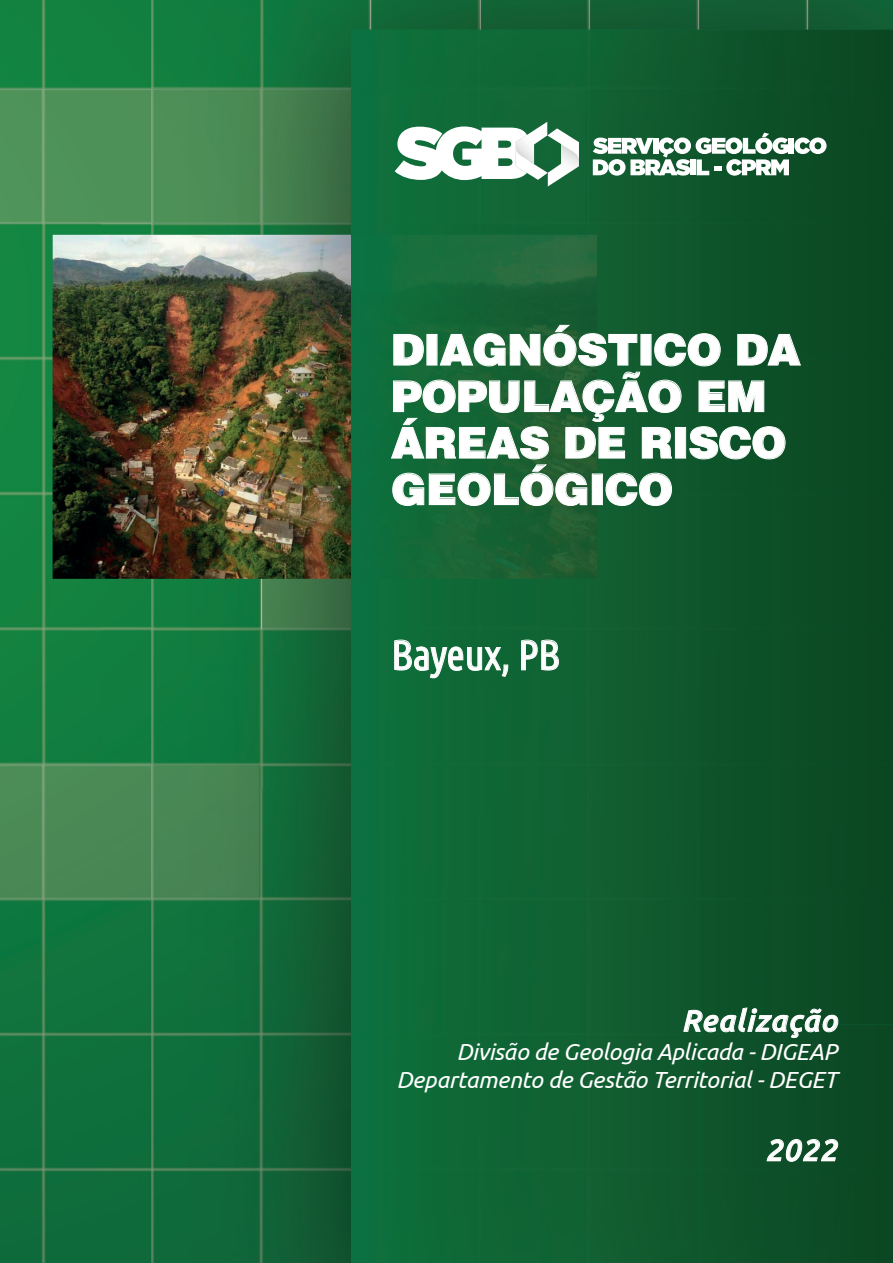
<style>
.page{position:relative;width:893px;height:1263px;background:#fff}
.page>*{position:absolute;margin:0;border:0;box-sizing:border-box;transform-origin:0 0}
.t1{font:42.45px/46.5px "Switzerland Black Plain";letter-spacing:-.01em;color:#fff}
.t2{font:42.45px "Ubuntu Condensed";letter-spacing:-.01em;color:#fff}
.t3{font:italic 500 30.15px "Ubuntu";letter-spacing:.035em;color:#fff}
.t4{font:italic 23.25px/28.5px "Ubuntu";letter-spacing:-.01em;color:#fff;text-align:right}
</style>
<div class="page">
<img style="left:0;top:0;width:362px;height:89px">
<img style="left:0;top:225px;width:102px;height:539px">
<img style="left:102px;top:225px;width:446px;height:10px">
<div style="left:102px;top:579px;width:49px;height:185px;background:#117e40"></div>
<div style="left:0;top:900px;width:151px;height:363px;background:#0f703c"></div>
<img style="left:0;top:1169px;width:151px;height:1px">
<img style="left:0;top:1034px;width:151px;height:1px">
<div style="left:0;top:764px;width:239px;height:136px;background:#4a8855"></div>
<img style="left:0;top:629px;width:151px;height:1px">
<img style="left:0;top:494px;width:53px;height:1px">
<img style="left:0;top:359px;width:53px;height:1px">
<img style="left:0;top:89px;width:548px;height:136px">
<img style="left:44px;top:0;width:1px;height:1263px">
<img style="left:44px;top:89px;width:1px;height:135px">
<img style="left:44px;top:764px;width:1px;height:135px">
<img style="left:53px;top:235px;width:98px;height:344px">
<img style="left:362px;top:0;width:531px;height:30px">
<img style="left:151px;top:224px;width:200px;height:1px">
<img style="left:807px;top:0;width:1px;height:30px">
<img style="left:698px;top:0;width:1px;height:30px">
<img style="left:589px;top:0;width:1px;height:30px">
<img style="left:480px;top:0;width:1px;height:235px">
<img style="left:371px;top:0;width:1px;height:30px">
<img style="left:262px;top:0;width:1px;height:235px">
<img style="left:153px;top:0;width:1px;height:235px">
<img style="left:262px;top:89px;width:1px;height:135px">
<img style="left:153px;top:89px;width:1px;height:135px">
<img style="left:151px;top:235px;width:200px;height:554px">
<img style="left:239px;top:789px;width:112px;height:474px">
<div style="left:151px;top:900px;width:88px;height:363px;background:#106d3c"></div>
<img style="left:260px;top:764px;width:91px;height:1px">
<img style="left:262px;top:579px;width:1px;height:684px">
<img style="left:153px;top:579px;width:1px;height:684px">
<img style="left:151px;top:899px;width:109px;height:1px">
<img style="left:151px;top:764px;width:109px;height:1px">
<img style="left:153px;top:764px;width:1px;height:135px">
<img style="left:263px;top:579px;width:88px;height:50px">
<img style="left:262px;top:579px;width:1px;height:50px">
<img style="left:351px;top:30px;width:542px;height:107px">
<img style="left:548px;top:136px;width:345px;height:751px">
<img style="left:351px;top:579px;width:197px;height:684px">
<div style="left:548px;top:887px;width:197px;height:376px;background:#105c30"></div>
<div style="left:745px;top:887px;width:148px;height:137px;background:#0c4b25"></div>
<img style="left:801px;top:494px;width:92px;height:1px">
<img style="left:801px;top:359px;width:92px;height:1px">
<img style="left:585px;top:89px;width:308px;height:1px">
<img style="left:807px;top:30px;width:1px;height:994px">
<img style="left:698px;top:30px;width:1px;height:1233px">
<img style="left:589px;top:30px;width:1px;height:1233px">
<img style="left:371px;top:30px;width:1px;height:1233px">
<img style="left:351px;top:224px;width:234px;height:1px">
<img style="left:351px;top:89px;width:234px;height:1px">
<img style="left:480px;top:89px;width:1px;height:135px">
<img style="left:371px;top:89px;width:1px;height:135px">
<div style="left:700px;top:1024px;width:193px;height:239px;background:#0c4e27"></div>
<img style="left:700px;top:1169px;width:193px;height:1px">
<img style="left:839px;top:1034px;width:54px;height:1px">
<img style="left:807px;top:1024px;width:1px;height:239px">
<img style="left:371px;top:579px;width:1px;height:50px">
<img style="left:351px;top:235px;width:246px;height:344px">
<svg style="left:394px;top:639px;width:114px;height:40px;background:#348056"></svg>
<svg style="left:521px;top:639px;width:38px;height:32px"></svg>
<svg style="left:683px;top:1007px;width:156px;height:31px;background:#366e4d"></svg>
<svg style="left:766px;top:1138px;width:72px;height:24px;background:#407355"></svg>
<svg style="left:391px;top:325px;width:410px;height:181px;background:#296b42"></svg>
<svg style="left:593px;top:133px;width:233px;height:43px"></svg>
<svg style="left:395px;top:122px;width:184px;height:65px"></svg>
<h1 class="t1" style="left:391px;top:325px;width:411px">DIAGNÓSTICO DA<br>POPULAÇÃO EM<br>ÁREAS DE RISCO<br>GEOLÓGICO</h1>
<h1 class="t2" style="left:391px;top:628px;width:171px">Bayeux, PB</h1>
<p class="t3" style="left:682px;top:1002px;width:157px">Realização</p>
<p class="t4" style="left:396px;top:1037px;width:442px">Divisão de Geologia Aplicada - DIGEAP<br>Departamento de Gestão Territorial - DEGET</p>
<p class="t3" style="left:765px;top:1132px;width:73px">2022</p>
</div>
